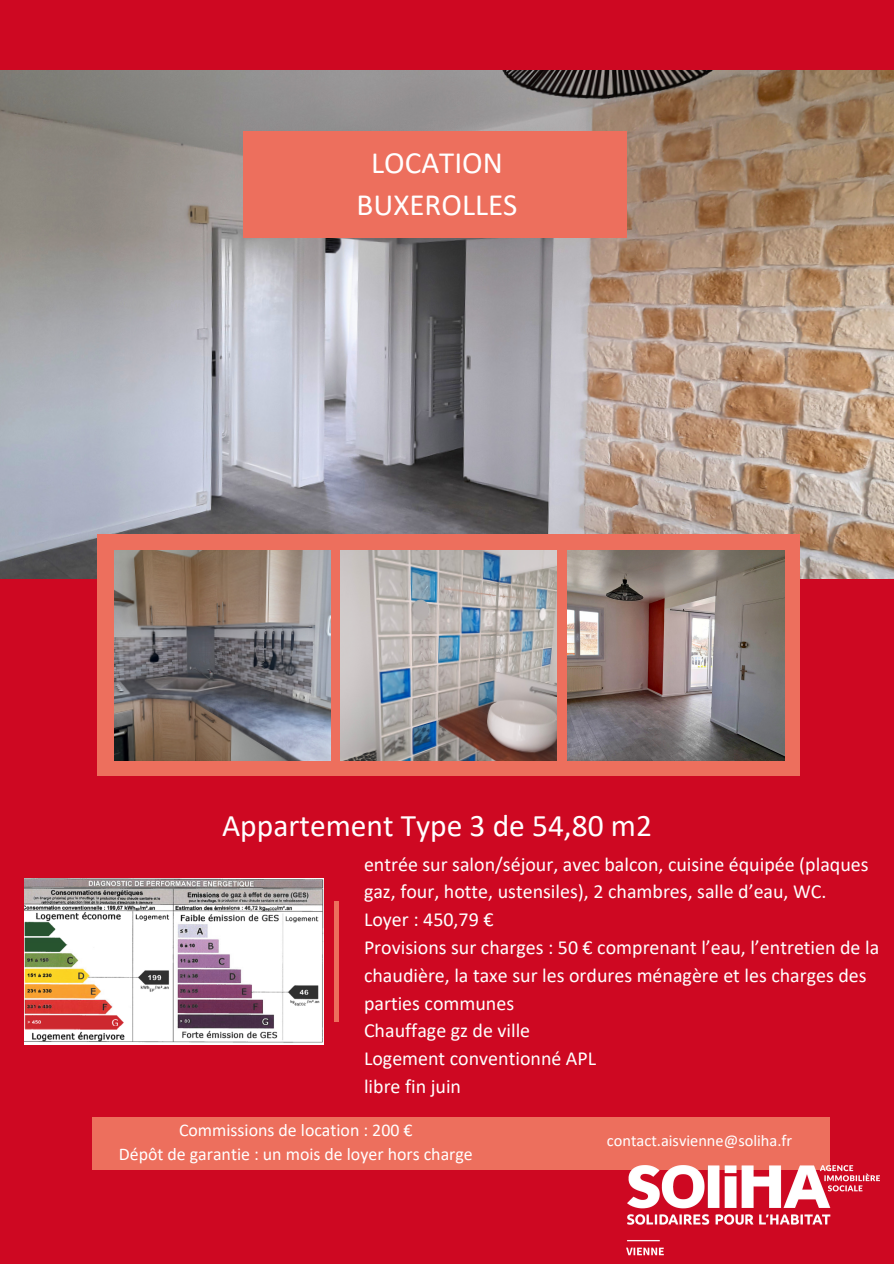
<style>
.page{position:relative;width:894px;height:1264px;background:#fff}
.page>*{position:absolute;margin:0;border:0;box-sizing:border-box;transform-origin:0 0}
.t1{font:31.5px "Calibri";color:#fff}
.t2{font:31.05px/42.8px "Calibri";color:#fff;text-align:center}
.t3{font:19.95px/27.8px "Calibri";color:#fff}
.t4{font:17.85px "Calibri";color:#fff}
.t5{font:16.35px "Calibri";color:#fff}
</style>
<div class="page">
<div style="left:0;top:0;width:893px;height:1263px;background:#ce0822"></div>
<img style="left:1px;top:71px;width:892px;height:507px">
<div style="left:92px;top:1116px;width:493px;height:53px;background:#ed6f5d"></div>
<div style="left:585px;top:1116px;width:244px;height:53px;background:#ed6f5d"></div>
<div style="left:242px;top:131px;width:384px;height:107px;background:#ed6f5d"></div>
<div style="left:334px;top:901px;width:5px;height:120px;background:#ed6f5d"></div>
<div style="left:97px;top:534px;width:702px;height:242px;background:#ed6f5d"></div>
<img style="left:114px;top:550px;width:216px;height:210px">
<img style="left:340px;top:550px;width:216px;height:210px">
<img style="left:568px;top:550px;width:216px;height:210px">
<img style="left:626px;top:1165px;width:253px;height:91px">
<img style="left:24px;top:878px;width:300px;height:166px">
<p class="t2" style="left:356px;top:143px;width:162px">LOCATION<br>BUXEROLLES</p>
<h3 class="t1" style="left:222px;top:812px;width:431px">Appartement Type 3 de 54,80 m2</h3>
<p class="t3" style="left:364px;top:851px;width:516px">entrée sur salon/séjour, avec balcon, cuisine équipée (plaques gaz, four, hotte, ustensiles), 2 chambres, salle d’eau, WC.<br>Loyer : 450,79 €<br>Provisions sur charges : 50 € comprenant l’eau, l’entretien de la chaudière, la taxe sur les ordures ménagère et les charges des parties communes<br>Chauffage gz de ville<br>Logement conventionné APL<br>libre fin juin</p>
<p class="t5" style="left:606px;top:1133px;width:187px">contact.aisvienne@soliha.fr</p>
<p class="t4" style="left:179px;top:1122px;width:235px">Commissions de location : 200 €</p>
<p class="t4" style="left:119px;top:1146px;width:355px">Dépôt de garantie : un mois de loyer hors charge</p>
</div>
